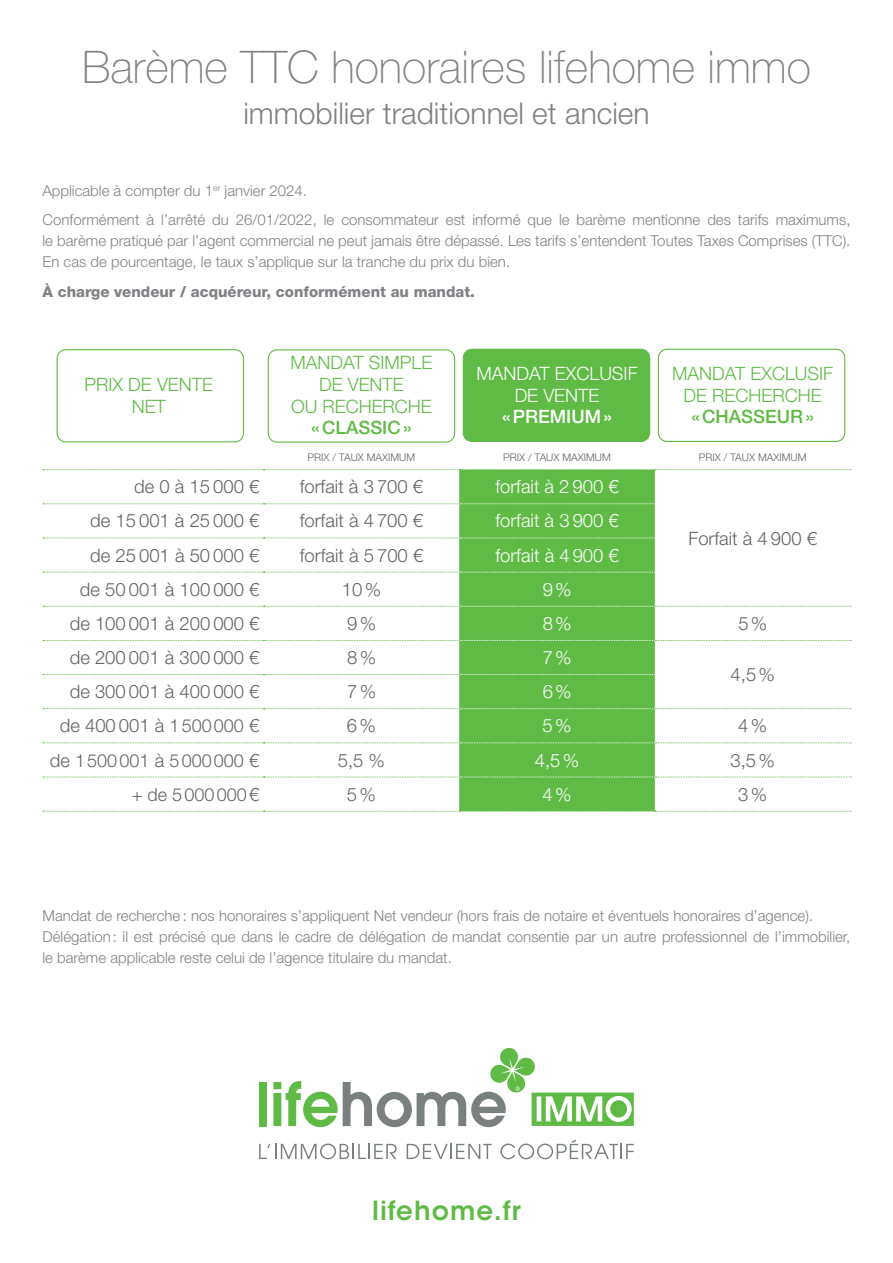
<style>
.page{position:relative;width:893px;height:1263px;background:#fff}
.page>*{position:absolute;margin:0;border:0;box-sizing:border-box;transform-origin:0 0}
.t1{font:100 45px "Helvetica Neue LT Std";color:#808285}
.t2{font:300 30px "Helvetica Neue LT Std";color:#808285}
.t3{font:600 26.25px "ITC Avant Garde Std";letter-spacing:.04em;color:#60bb46}
.t4{font:300 18.45px "Helvetica Neue LT Std";color:#636366}
.t5{font:300 18.45px/21.8px "Helvetica Neue LT Std";color:#fff;text-align:center}
.t6{font:300 18.45px/21.8px "Helvetica Neue LT Std";color:#60bb46;text-align:center}
.t7{font:500 18.45px "Helvetica Neue LT Std";color:#60bb46}
.t8{font:500 18.45px "Helvetica Neue LT Std";color:#fff}
.t9{font:300 18px "Helvetica Neue LT Std";color:#636366}
.t10{font:300 15px/21px "Helvetica Neue LT Std";color:#808285}
.t11{font:800 15px "Helvetica Neue LT Std";color:#808285}
.t12{font:300 10.5px "Helvetica Neue LT Std";color:#636366}
.s1{font-size:18px}
.s2{font-size:18.45px}
</style>
<div class="page">
<div style="left:259px;top:1082px;width:8px;height:44px;background:#60bb46"></div>
<svg style="left:259px;top:1143px;width:138px;height:16px"></svg>
<svg style="left:407px;top:1144px;width:85px;height:15px"></svg>
<svg style="left:500px;top:1139px;width:134px;height:20px"></svg>
<svg style="left:273px;top:1047px;width:361px;height:80px"></svg>
<div style="left:57px;top:349px;width:187px;height:93px;border:1px solid #60bb46;border-radius:9px"></div>
<div style="left:268px;top:349px;width:187px;height:94px;border:1px solid #60bb46;border-radius:9px"></div>
<div style="left:463px;top:349px;width:187px;height:92px;background:#60bb46;border-radius:9px"></div>
<div style="left:463px;top:349px;width:187px;height:93px;border:1px solid #60bb46;border-radius:9px"></div>
<div style="left:658px;top:349px;width:187px;height:93px;border:1px solid #60bb46;border-radius:9px"></div>
<div style="left:459px;top:470px;width:196px;height:341px;background:#60bb46"></div>
<svg style="left:43px;top:469px;width:808px;height:1px"></svg>
<svg style="left:43px;top:503px;width:612px;height:1px"></svg>
<svg style="left:43px;top:538px;width:612px;height:1px"></svg>
<svg style="left:43px;top:572px;width:612px;height:1px"></svg>
<svg style="left:43px;top:674px;width:612px;height:1px"></svg>
<svg style="left:43px;top:606px;width:808px;height:1px"></svg>
<svg style="left:43px;top:640px;width:808px;height:1px"></svg>
<svg style="left:43px;top:708px;width:808px;height:1px"></svg>
<svg style="left:43px;top:742px;width:808px;height:1px"></svg>
<svg style="left:43px;top:777px;width:808px;height:1px"></svg>
<svg style="left:43px;top:811px;width:808px;height:1px"></svg>
<h1 class="t1" style="left:82px;top:41px;width:730px">Barème TTC honoraires lifehome immo</h1>
<h2 class="t2" style="left:243px;top:95px;width:408px">immobilier traditionnel et ancien</h2>
<p class="t10" style="left:43px;top:175px;width:809px;line-height:29.5px">Applicable à compter du 1<sup>er</sup> janvier 2024.<br>Conformément à l’arrêté du 26/01/2022, le consommateur est informé que le barème mentionne des tarifs maximums,</p>
<p class="t10" style="left:43px;top:230px;width:809px">le barème pratiqué par l’agent commercial ne peut jamais être dépassé. Les tarifs s’entendent Toutes Taxes Comprises (TTC).<br>En cas de pourcentage, le taux s’applique sur la tranche du prix du bien.</p>
<p class="t11" style="left:43px;top:283px;width:434px">À charge vendeur / acquéreur, conformément au mandat.</p>
<p class="t6" style="left:85px;top:373px;width:130px">PRIX DE VENTE<br>NET</p>
<p class="t6" style="left:290px;top:351px;width:143px">MANDAT SIMPLE<br>DE VENTE<br>OU RECHERCHE</p>
<p class="t7" style="left:311px;top:417px;width:102px">«CLASSIC»</p>
<p class="t5" style="left:476px;top:362px;width:163px">MANDAT EXCLUSIF<br>DE VENTE</p>
<p class="t8" style="left:502px;top:406px;width:111px">«PREMIUM»</p>
<p class="t6" style="left:672px;top:362px;width:163px">MANDAT EXCLUSIF<br>DE RECHERCHE</p>
<p class="t7" style="left:691px;top:406px;width:124px">«CHASSEUR»</p>
<p class="t12" style="left:308px;top:451px;width:109px">PRIX / TAUX MAXIMUM</p>
<p class="t12" style="left:503px;top:451px;width:109px">PRIX / TAUX MAXIMUM</p>
<p class="t12" style="left:699px;top:451px;width:109px">PRIX / TAUX MAXIMUM</p>
<p class="t4" style="left:134px;top:475px;width:127px">de 0 à 15 000 €</p>
<p class="t4" style="left:300px;top:475px;width:125px">forfait à 3 700 €</p>
<p class="t5" style="left:495px;top:475px;width:125px">forfait à 2 900 €</p>
<p class="t4" style="left:90px;top:510px;width:171px">de 15 001 à 25 000 €</p>
<p class="t4" style="left:300px;top:510px;width:125px">forfait à 4 700 €</p>
<p class="t5" style="left:495px;top:510px;width:125px">forfait à 3 900 €</p>
<p class="t4" style="left:90px;top:544px;width:171px">de 25 001 à 50 000 €</p>
<p class="t4" style="left:300px;top:544px;width:125px">forfait à 5 700 €</p>
<p class="t5" style="left:495px;top:544px;width:125px">forfait à 4 900 €</p>
<p class="t4" style="left:80px;top:578px;width:181px">de 50 001 à 100 000 €</p>
<p class="t4" style="left:342px;top:578px;width:41px">10%</p>
<p class="t5" style="left:543px;top:578px;width:30px">9%</p>
<p class="t4" style="left:70px;top:612px;width:191px">de 100 001 à 200 000 €</p>
<p class="t4" style="left:347px;top:612px;width:30px">9%</p>
<p class="t5" style="left:543px;top:612px;width:30px">8%</p>
<p class="t4" style="left:738px;top:612px;width:30px">5%</p>
<p class="t4" style="left:70px;top:646px;width:191px">de 200 001 à 300 000 €</p>
<p class="t4" style="left:347px;top:646px;width:30px">8%</p>
<p class="t5" style="left:543px;top:646px;width:30px">7%</p>
<p class="t4" style="left:731px;top:663px;width:46px">4,5%</p>
<p class="t4" style="left:70px;top:680px;width:191px">de 300 001 à 400 000 €</p>
<p class="t4" style="left:347px;top:680px;width:30px">7%</p>
<p class="t5" style="left:543px;top:680px;width:30px">6%</p>
<p class="t4" style="left:60px;top:714px;width:201px">de 400 001 à <span class="s1">1500000</span> €</p>
<p class="t4" style="left:347px;top:714px;width:30px">6%</p>
<p class="t5" style="left:543px;top:714px;width:30px">5%</p>
<p class="t4" style="left:738px;top:714px;width:30px">4%</p>
<p class="t9" style="left:50px;top:749px;width:211px"><span class="s2">de</span> 1500001 <span class="s2">à</span> 5000000 <span class="s2">€</span></p>
<p class="t4" style="left:338px;top:749px;width:49px">5,5 %</p>
<p class="t5" style="left:535px;top:749px;width:46px">4,5%</p>
<p class="t4" style="left:730px;top:749px;width:46px">3,5%</p>
<p class="t9" style="left:132px;top:783px;width:129px">+ de 5000000<span class="s2">€</span></p>
<p class="t4" style="left:347px;top:783px;width:30px">5%</p>
<p class="t5" style="left:543px;top:783px;width:30px">4%</p>
<p class="t4" style="left:738px;top:783px;width:30px">3%</p>
<p class="t4" style="left:688px;top:527px;width:130px">Forfait à 4 900 €</p>
<p class="t10" style="left:43px;top:904px;width:809px">Mandat de recherche : nos honoraires s’appliquent Net vendeur (hors frais de notaire et éventuels honoraires d’agence).<br>Délégation: il est précisé que dans le cadre de délégation de mandat consentie par un autre professionnel de l’immobilier, le barème applicable reste celui de l’agence titulaire du mandat.</p>
<h3 class="t3" style="left:372px;top:1194px;width:150px">lifehome.fr</h3>
</div>
